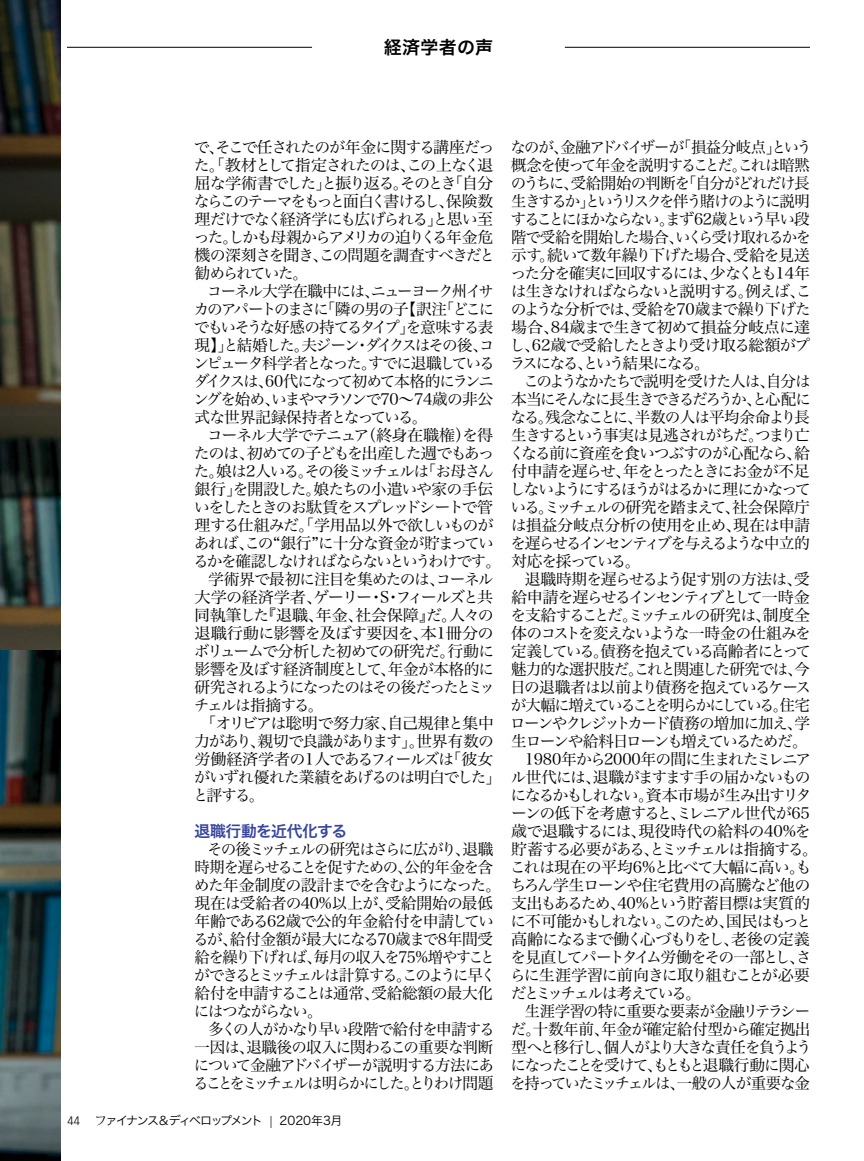
<style>
.page{position:relative;width:864px;height:1161px;background:#fff}
.page>*{position:absolute;margin:0;border:0;box-sizing:border-box;transform-origin:0 0}
.t1{font:18px "Hira Kaku Pro N W6";letter-spacing:.02em;color:#000}
.t2{font:15.75px/18px "Hira Min Pro W3";letter-spacing:-.085em;color:#000;text-align:justify}
.t3{font:15.75px "Hira Min Pro W3";letter-spacing:-.115em;color:#000}
.t4{font:15.75px "Hira Min Pro W3";letter-spacing:-.065em;color:#000}
.t5{font:15.75px "Hira Min Pro W3";letter-spacing:-.05em;color:#000}
.t6{font:15.75px "Hira Min Pro W3";letter-spacing:-.105em;color:#000}
.t7{font:15.75px "Hira Min Pro W3";letter-spacing:-.125em;color:#000}
.t8{font:15.75px "Hira Min Pro W3";letter-spacing:-.12em;color:#000}
.t9{font:15.75px "Hira Min Pro W3";letter-spacing:-.06em;color:#000}
.t10{font:15.75px "Hira Min Pro W3";letter-spacing:-.055em;color:#000}
.t11{font:15.75px "Hira Min Pro W3";letter-spacing:-.04em;color:#000}
.t12{font:15.75px "Hira Min Pro W3";letter-spacing:-.14em;color:#000}
.t13{font:15.75px "Hira Min Pro W3";letter-spacing:-.11em;color:#000}
.t14{font:15.75px "Hira Min Pro W3";letter-spacing:-.01em;color:#000}
.t15{font:15.75px "Hira Min Pro W3";letter-spacing:-.13em;color:#000}
.t16{font:15.75px "Hira Min Pro W3";letter-spacing:-.045em;color:#000}
.t17{font:15.75px "Hira Min Pro W3";letter-spacing:-.02em;color:#000}
.t18{font:15.75px "Hira Min Pro W3";letter-spacing:-.03em;color:#000}
.t19{font:15.75px "Hira Min Pro W3";letter-spacing:-.145em;color:#000}
.t20{font:15.75px "Hira Kaku Pro N W6";letter-spacing:-.015em;color:#36459c}
.t21{font:12px "Hira Kaku Pro W3";letter-spacing:-.125em;color:#000}
.s1{font-family:"Vectora LT Std";font-weight:300}
.s2{font-family:"Koz Min Pr 6 N"}
</style>
<div class="page">
<hr style="left:67px;top:47px;width:245px;height:1px;background:#000">
<hr style="left:565px;top:47px;width:245px;height:1px;background:#000">
<img style="left:0;top:0;width:60px;height:417px">
<svg style="left:0;top:417px;width:60px;height:234px;background:#2f3831"></svg>
<img style="left:0;top:651px;width:60px;height:510px">
<p class="t1" style="left:384px;top:30px;width:111px">経済学者の声</p>
<p class="t2" style="left:194px;top:137px;width:303px">で、そこで任されたのが年金に関する講座だった。「教材として指定されたのは、この上なく退屈な学術書でした」と振り返る。そのとき「自分ならこのテーマをもっと面白く書けるし、保険数理だけでなく経済学にも広げられる」と思い至った。しかも母親からアメリカの迫りくる年金危機の深刻さを聞き、この問題を調査すべきだと勧められていた。</p>
<p class="t2" style="left:193px;top:281px;width:303px;text-indent:14px">コーネル大学在職中には、ニューヨーク州イサカのアパートのまさに「隣の男の子【訳注「どこにでもいそうな好感の持てるタイプ」を意味する表現】」と結婚した。夫ジーン・ダイクスはその後、コンピュータ科学者となった。すでに退職しているダイクスは、60代になって初めて本格的にランニングを始め、いまやマラソンで70～74歳の非公式な世界記録保持者となっている。</p>
<p class="t2" style="left:207px;top:425px;width:288px">コーネル大学でテニュア（終身在職権）を得</p>
<p class="t8" style="left:194px;top:440px;width:302px">たのは、初めての子どもを出産した週でもあっ</p>
<p class="t6" style="left:194px;top:458px;width:301px">た。娘は2人いる。その後ミッチェルは「お母さん</p>
<p class="t5" style="left:195px;top:476px;width:300px">銀行」を開設した。娘たちの小遣いや家の手伝</p>
<p class="t7" style="left:194px;top:494px;width:301px">いをしたときのお駄賃をスプレッドシートで管</p>
<p class="t9" style="left:195px;top:512px;width:300px">理する仕組みだ。「学用品以外で欲しいものが</p>
<p class="t9" style="left:194px;top:530px;width:302px">あれば、この“銀行”に十分な資金が貯まってい</p>
<p class="t13" style="left:193px;top:548px;width:309px">るかを確認しなければならないというわけです。</p>
<p class="t2" style="left:208px;top:569px;width:287px">学術界で最初に注目を集めたのは、コーネル</p>
<p class="t2" style="left:195px;top:587px;width:300px">大学の経済学者、ゲーリー・S・フィールズと共</p>
<p class="t14" style="left:194px;top:602px;width:301px">同執筆した『退職、年金、社会保障』だ。人々の</p>
<p class="t18" style="left:195px;top:620px;width:301px">退職行動に影響を及ぼす要因を、本1冊分の</p>
<p class="t2" style="left:194px;top:641px;width:302px">ボリュームで分析した初めての研究だ。行動に</p>
<p class="t11" style="left:195px;top:656px;width:301px">影響を及ぼす経済制度として、年金が本格的に</p>
<p class="t8" style="left:195px;top:674px;width:302px">研究されるようになったのはその後だったとミッ</p>
<p class="t2" style="left:194px;top:695px;width:131px">チェルは指摘する。</p>
<p class="t5" style="left:200px;top:710px;width:295px">「オリビアは聡明で努力家、自己規律と集中</p>
<p class="t4" style="left:194px;top:728px;width:301px">力があり、親切で良識があります」。世界有数の</p>
<p class="t16" style="left:195px;top:746px;width:300px">労働経済学者の1人であるフィールズは「彼女</p>
<p class="t2" style="left:194px;top:767px;width:308px">がいずれ優れた業績をあげるのは明白でした」</p>
<p class="t2" style="left:193px;top:785px;width:73px">と評する。</p>
<p class="t20" style="left:195px;top:817px;width:154px">退職行動を近代化する</p>
<p class="t2" style="left:193px;top:839px;width:310px;text-align:left;text-indent:14px">その後ミッチェルの研究はさらに広がり、退職時期を遅らせることを促すための、公的年金を含めた年金制度の設計までを含むようになった。現在は受給者の40%以上が、受給開始の最低年齢である62歳で公的年金給付を申請しているが、給付金額が最大になる70歳まで8年間受給を繰り下げれば、毎月の収入を75%増やすことができるとミッチェルは計算する。このように早く給付を申請することは通常、受給総額の最大化にはつながらない。</p>
<p class="t2" style="left:193px;top:1019px;width:303px;text-indent:15px">多くの人がかなり早い段階で給付を申請する一因は、退職後の収入に関わるこの重要な判断について金融アドバイザーが説明する方法にあることをミッチェルは明らかにした。とりわけ問題</p>
<p class="t21" style="left:68px;top:1110px;width:277px"><span class="s1">44</span> <span class="s2">フ</span>ァイナンス＆ディベロップメント <span class="s1">|</span> 2020年3月</p>
<p class="t2" style="left:510px;top:137px;width:304px">なのが、金融アドバイザーが「損益分岐点」という概念を使って年金を説明することだ。これは暗黙のうちに、受給開始の判断を「自分がどれだけ長生きするか」というリスクを伴う賭けのように説明することにほかならない。まず62歳という早い段階で受給を開始した場合、いくら受け取れるかを示す。続いて数年繰り下げた場合、受給を見送った分を確実に回収するには、少なくとも14年は生きなければならないと説明する。例えば、このような分析では、受給を70歳まで繰り下げた場合、84歳まで生きて初めて損益分岐点に達し、62歳で受給したときより受け取る総額がプラスになる、という結果になる。</p>
<p class="t2" style="left:509px;top:371px;width:303px;text-indent:14px">このようなかたちで説明を受けた人は、自分は本当にそんなに長生きできるだろうか、と心配になる。残念なことに、半数の人は平均余命より長生きするという事実は見逃されがちだ。つまり亡くなる前に資産を食いつぶすのが心配なら、給付申請を遅らせ、年をとったときにお金が不足しないようにするほうがはるかに理にかなっている。ミッチェルの研究を踏まえて、社会保障庁は損益分岐点分析の使用を止め、現在は申請を遅らせるインセンティブを与えるような中立的対応を採っている。</p>
<p class="t10" style="left:525px;top:566px;width:287px">退職時期を遅らせるよう促す別の方法は、受</p>
<p class="t3" style="left:511px;top:584px;width:300px">給申請を遅らせるインセンティブとして一時金</p>
<p class="t2" style="left:510px;top:605px;width:301px">を支給することだ。ミッチェルの研究は、制度全</p>
<p class="t2" style="left:511px;top:623px;width:301px">体のコストを変えないような一時金の仕組みを</p>
<p class="t7" style="left:511px;top:638px;width:301px">定義している。債務を抱えている高齢者にとって</p>
<p class="t2" style="left:511px;top:659px;width:300px">魅力的な選択肢だ。これと関連した研究では、今</p>
<p class="t2" style="left:510px;top:677px;width:302px">日の退職者は以前より債務を抱えているケース</p>
<p class="t12" style="left:511px;top:692px;width:301px">が大幅に増えていることを明らかにしている。住宅</p>
<p class="t6" style="left:510px;top:710px;width:301px">ローンやクレジットカード債務の増加に加え、学</p>
<p class="t3" style="left:511px;top:728px;width:298px">生ローンや給料日ローンも増えているためだ。</p>
<p class="t10" style="left:525px;top:746px;width:288px">1980年から2000年の間に生まれたミレニア</p>
<p class="t2" style="left:511px;top:767px;width:301px">ル世代には、退職がますます手の届かないもの</p>
<p class="t2" style="left:511px;top:785px;width:302px">になるかもしれない。資本市場が生み出すリタ</p>
<p class="t4" style="left:511px;top:800px;width:300px">ーンの低下を考慮すると、ミレニアル世代が65</p>
<p class="t11" style="left:511px;top:818px;width:301px">歳で退職するには、現役時代の給料の40%を</p>
<p class="t2" style="left:511px;top:839px;width:308px">貯蓄する必要がある、とミッチェルは指摘する。</p>
<p class="t5" style="left:510px;top:854px;width:303px">これは現在の平均6%と比べて大幅に高い。も</p>
<p class="t5" style="left:510px;top:872px;width:302px">ちろん学生ローンや住宅費用の高騰など他の</p>
<p class="t2" style="left:511px;top:893px;width:300px">支出もあるため、40%という貯蓄目標は実質的</p>
<p class="t6" style="left:511px;top:908px;width:303px">に不可能かもしれない。このため、国民はもっと</p>
<p class="t3" style="left:511px;top:926px;width:300px">高齢になるまで働く心づもりをし、老後の定義</p>
<p class="t7" style="left:510px;top:944px;width:303px">を見直してパートタイム労働をその一部とし、さ</p>
<p class="t4" style="left:510px;top:962px;width:302px">らに生涯学習に前向きに取り組むことが必要</p>
<p class="t19" style="left:511px;top:980px;width:192px">だとミッチェルは考えている。</p>
<p class="t4" style="left:525px;top:998px;width:287px">生涯学習の特に重要な要素が金融リテラシー</p>
<p class="t17" style="left:511px;top:1016px;width:301px">だ。十数年前、年金が確定給付型から確定拠出</p>
<p class="t15" style="left:511px;top:1034px;width:302px">型へと移行し、個人がより大きな責任を負うよう</p>
<p class="t3" style="left:511px;top:1052px;width:301px">になったことを受けて、もともと退職行動に関心</p>
<p class="t2" style="left:510px;top:1073px;width:301px">を持っていたミッチェルは、一般の人が重要な金</p>
</div>
